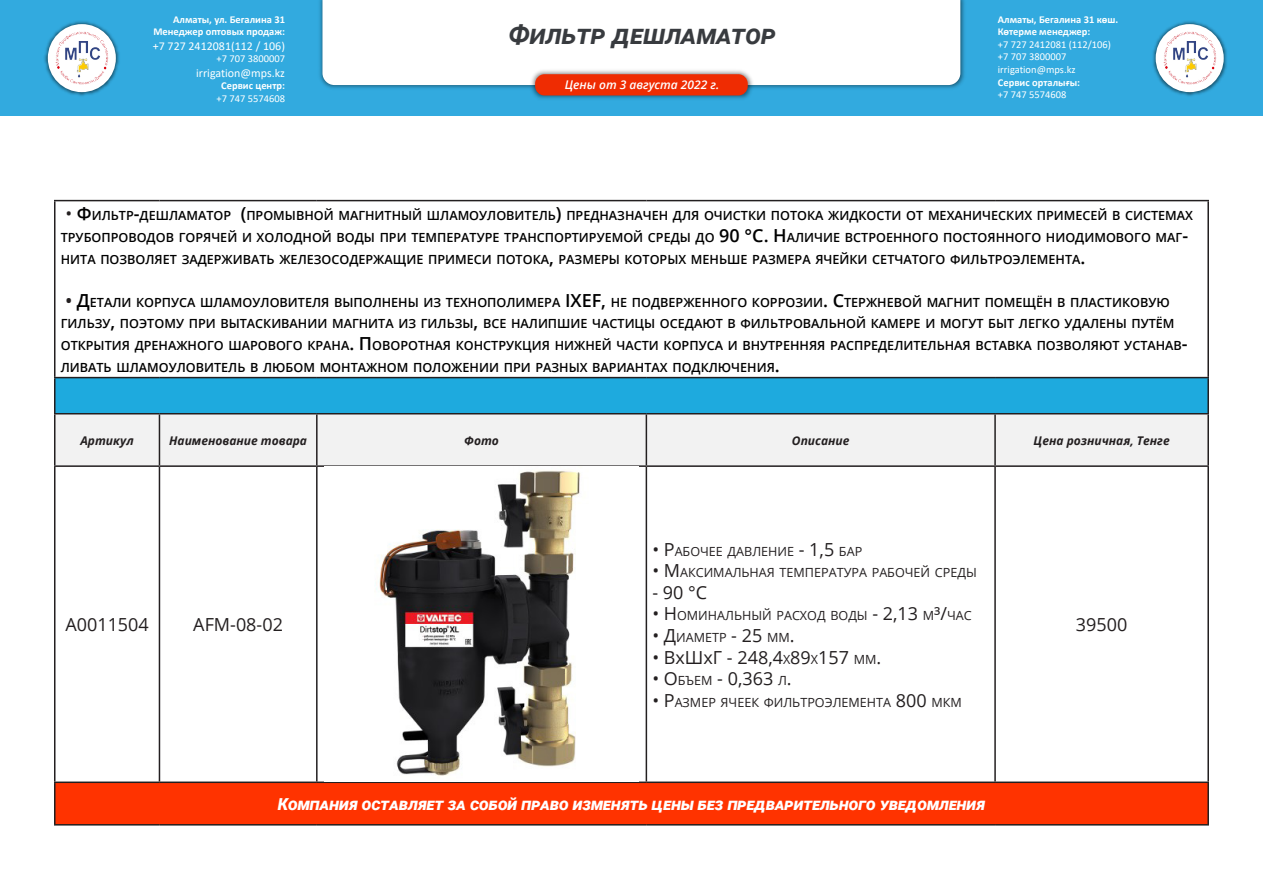
<style>
.page{position:relative;width:1263px;height:893px;background:#fff}
.page>*{position:absolute;margin:0;border:0;box-sizing:border-box;transform-origin:0 0}
.t1{font:italic 700 27px "Roboto";color:#383b3f}
.t2{font:18px "Open Sans";color:#231f20}
.t3{font:18px "Open Sans";color:#231f20}
.t4{font:italic 900 16.5px "Roboto";color:#fff}
.t5{font:600 12.6px/21.6px "Open Sans";color:#000}
.t6{font:12.6px "Open Sans";color:#231f20}
.t7{font:italic 700 12px "Open Sans";color:#231f20}
.t8{font:12px "Calibri";color:#fff}
.t9{font:italic 600 12px "Open Sans";color:#fff}
.t10{font:10.5px/12.6px "Calibri";color:#fff}
.t11{font:700 10.5px/12.6px "Calibri";color:#fff;text-align:right}
.s1{font-weight:400}
.s2{font-weight:700}
.s3{font-weight:400;font-size:18px;color:#231f20}
.s4{font-size:18px}
.s5{font-size:18px;color:#231f20}
.s6{font-style:inherit}
.s7{font-size:12.6px}
</style>
<div class="page">
<div style="left:55px;top:378px;width:1153px;height:36px;background:#1eaade"></div>
<div style="left:55px;top:414px;width:1152px;height:51px;background:#f2f2f2"></div>
<div style="left:55px;top:782px;width:1153px;height:43px;background:#f30"></div>
<hr style="left:54px;top:200px;width:105px;height:1px;background:#231f20">
<hr style="left:54px;top:201px;width:1px;height:176px;background:#231f20">
<hr style="left:159px;top:200px;width:158px;height:1px;background:#231f20">
<hr style="left:317px;top:200px;width:329px;height:1px;background:#231f20">
<hr style="left:646px;top:200px;width:349px;height:1px;background:#231f20">
<hr style="left:995px;top:200px;width:214px;height:1px;background:#231f20">
<hr style="left:1207px;top:201px;width:2px;height:176px;background:#231f20">
<hr style="left:54px;top:377px;width:105px;height:1px;background:#231f20">
<hr style="left:54px;top:378px;width:1px;height:35px;background:#231f20">
<hr style="left:159px;top:377px;width:158px;height:1px;background:#231f20">
<hr style="left:317px;top:377px;width:329px;height:1px;background:#231f20">
<hr style="left:646px;top:377px;width:349px;height:1px;background:#231f20">
<hr style="left:995px;top:377px;width:214px;height:1px;background:#231f20">
<hr style="left:1207px;top:378px;width:2px;height:35px;background:#231f20">
<hr style="left:54px;top:413px;width:105px;height:1px;background:#231f20">
<hr style="left:54px;top:414px;width:1px;height:51px;background:#231f20">
<hr style="left:159px;top:413px;width:158px;height:1px;background:#231f20">
<hr style="left:159px;top:414px;width:1px;height:51px;background:#231f20">
<hr style="left:317px;top:413px;width:329px;height:1px;background:#231f20">
<hr style="left:316px;top:414px;width:2px;height:51px;background:#231f20">
<hr style="left:646px;top:413px;width:349px;height:1px;background:#231f20">
<hr style="left:646px;top:414px;width:1px;height:51px;background:#231f20">
<hr style="left:995px;top:413px;width:214px;height:1px;background:#231f20">
<hr style="left:994px;top:414px;width:2px;height:51px;background:#231f20">
<hr style="left:1207px;top:414px;width:2px;height:51px;background:#231f20">
<hr style="left:54px;top:465px;width:105px;height:2px;background:#231f20">
<hr style="left:54px;top:467px;width:1px;height:314px;background:#231f20">
<hr style="left:159px;top:465px;width:158px;height:2px;background:#231f20">
<hr style="left:159px;top:467px;width:1px;height:314px;background:#231f20">
<hr style="left:317px;top:465px;width:329px;height:2px;background:#231f20">
<hr style="left:316px;top:467px;width:2px;height:314px;background:#231f20">
<hr style="left:646px;top:465px;width:349px;height:2px;background:#231f20">
<hr style="left:646px;top:467px;width:1px;height:314px;background:#231f20">
<hr style="left:995px;top:465px;width:214px;height:2px;background:#231f20">
<hr style="left:994px;top:467px;width:2px;height:314px;background:#231f20">
<hr style="left:1207px;top:467px;width:2px;height:314px;background:#231f20">
<hr style="left:54px;top:781px;width:105px;height:2px;background:#231f20">
<hr style="left:54px;top:783px;width:1px;height:41px;background:#231f20">
<hr style="left:159px;top:781px;width:158px;height:2px;background:#231f20">
<hr style="left:317px;top:781px;width:329px;height:2px;background:#231f20">
<hr style="left:646px;top:781px;width:349px;height:2px;background:#231f20">
<hr style="left:995px;top:781px;width:214px;height:2px;background:#231f20">
<hr style="left:1207px;top:783px;width:2px;height:41px;background:#231f20">
<hr style="left:54px;top:824px;width:105px;height:1px;background:#231f20">
<hr style="left:159px;top:824px;width:158px;height:1px;background:#231f20">
<hr style="left:317px;top:824px;width:329px;height:1px;background:#231f20">
<hr style="left:646px;top:824px;width:349px;height:1px;background:#231f20">
<hr style="left:995px;top:824px;width:214px;height:1px;background:#231f20">
<img style="left:376px;top:470px;width:204px;height:306px">
<div style="left:0;top:0;width:1263px;height:116px;background:#32aadf"></div>
<img style="left:319px;top:0;width:646px;height:89px">
<div style="left:322px;top:0;width:638px;height:85px;background:#fff"></div>
<img style="left:528px;top:67px;width:227px;height:32px">
<div style="left:535px;top:74px;width:213px;height:21px;background:#ef2c02;border-radius:9px"></div>
<img style="left:44px;top:21px;width:75px;height:75px">
<div style="left:48px;top:24px;width:68px;height:68px;background:#fff;border-radius:50%"></div>
<img style="left:54px;top:30px;width:55px;height:55px">
<img style="left:1153px;top:21px;width:74px;height:75px">
<div style="left:1156px;top:24px;width:68px;height:68px;background:#fff;border-radius:50%"></div>
<img style="left:1162px;top:30px;width:55px;height:55px">
<p class="t11" style="left:153px;top:13px;width:133px">Алматы, ул. Бегалина 31<br>Менеджер оптовых продаж:</p>
<p class="t8" style="left:153px;top:37px;width:134px">+7 727 2412081(112 / 106)</p>
<p class="t10" style="left:216px;top:52px;width:70px">+7 707 3800007</p>
<p class="t8" style="left:196px;top:64px;width:90px">irrigation@mps.kz</p>
<p class="t11" style="left:216px;top:79px;width:70px;text-align:center">Сервис центр: <span class="s1">+7 747 5574608</span></p>
<p class="t1" style="left:508px;top:16px;width:269px">Фильтр дешламатор</p>
<p class="t9" style="left:565px;top:76px;width:156px">Цены от 3 августа 2022 г.</p>
<p class="t10" style="left:998px;top:13px;width:122px"><span class="s2">Алматы, Бегалина 31 көш.<br>Көтерме менеджер:<br></span>+7 727 2412081 (112/106) +7 707 3800007 irrigation@mps.kz<br><span class="s2">Сервис орталығы:<br></span>+7 747 5574608</p>
<p class="t5" style="left:61px;top:205px;width:1134px;text-indent:5px"><span class="s3">•</span> <span class="s4">Ф</span>ильтр<span class="s4">-</span>дешламатор <span class="s4">(</span>промывной магнитный шламоуловитель<span class="s4">)</span> предназначен для очистки потока жидкости от механических примесей в системах трубопроводов горячей и холодной воды при температуре транспортируемой среды до <span class="s4">90 °C. Н</span>аличие встроенного постоянного ниодимового маг&shy;нита позволяет задерживать железосодержащие примеси потока<span class="s4">,</span> размеры которых меньше размера ячейки сетчатого фильтроэлемента<span class="s4">.</span></p>
<p class="t5" style="left:61px;top:291px;width:1128px;text-indent:5px"><span class="s5">•</span> <span class="s4">Д</span>етали корпуса шламоуловителя выполнены из технополимера <span class="s4">IXEF,</span> не подверженного коррозии<span class="s4">. С</span>тержневой магнит помещён в пластиковую гильзу<span class="s4">,</span> поэтому при вытаскивании магнита из гильзы<span class="s4">,</span> все налипшие частицы оседают в фильтровальной камере и могут быт легко удалены путём открытия дренажного шарового крана<span class="s4">. П</span> оворотная конструкция нижней части корпуса и внутренняя распределительная вставка позволяют устанав&shy;ливать шламоуловитель в любом монтажном положении при разных вариантах подключения<span class="s4">.</span></p>
<p class="t7" style="left:80px;top:432px;width:55px">Артикул</p>
<p class="t7" style="left:169px;top:432px;width:139px">Наименование товара</p>
<p class="t7" style="left:464px;top:432px;width:36px">Фото</p>
<p class="t7" style="left:792px;top:432px;width:59px">Описание</p>
<p class="t7" style="left:1033px;top:432px;width:138px">Цена розничная, Тенге</p>
<p class="t3" style="left:65px;top:612px;width:85px">А0011504</p>
<p class="t3" style="left:193px;top:612px;width:91px">AFM-08-02</p>
<p class="t6" style="left:652px;top:542px;width:209px"><span class="s4">• Р</span>абочее давление <span class="s4">- 1,5</span> бар</p>
<p class="t6" style="left:652px;top:564px;width:326px"><span class="s4">• М</span>аксимальная тем пература рабочей среды</p>
<p class="t2" style="left:652px;top:580px;width:56px">- 90 °C</p>
<p class="t6" style="left:652px;top:607px;width:321px"><span class="s4">• Н</span> ом инальный расход воды <span class="s4">- 2,13</span> м<span class="s4">³/</span>час</p>
<p class="t6" style="left:652px;top:629px;width:144px"><span class="s4">• Д</span>иам етр <span class="s4">- 25</span> мм <span class="s4">.</span></p>
<p class="t2" style="left:652px;top:645px;width:230px">• <span class="s6">ВхШхГ</span> - 248,4<span class="s7">х</span>89<span class="s7">х</span>157 <span class="s7">мм</span> .</p>
<p class="t2" style="left:652px;top:666px;width:141px">• О <span class="s7">бъем</span> - 0,363 <span class="s7">л</span>.</p>
<p class="t6" style="left:652px;top:693px;width:309px"><span class="s4">• Р</span>азм ер ячеек фильтроэлем ента <span class="s4">800</span> м км</p>
<p class="t4" style="left:278px;top:792px;width:709px">Компания оставляет за собой право изменять цены без предварительного уведомления</p>
<p class="t3" style="left:1076px;top:612px;width:53px">39500</p>
</div>
